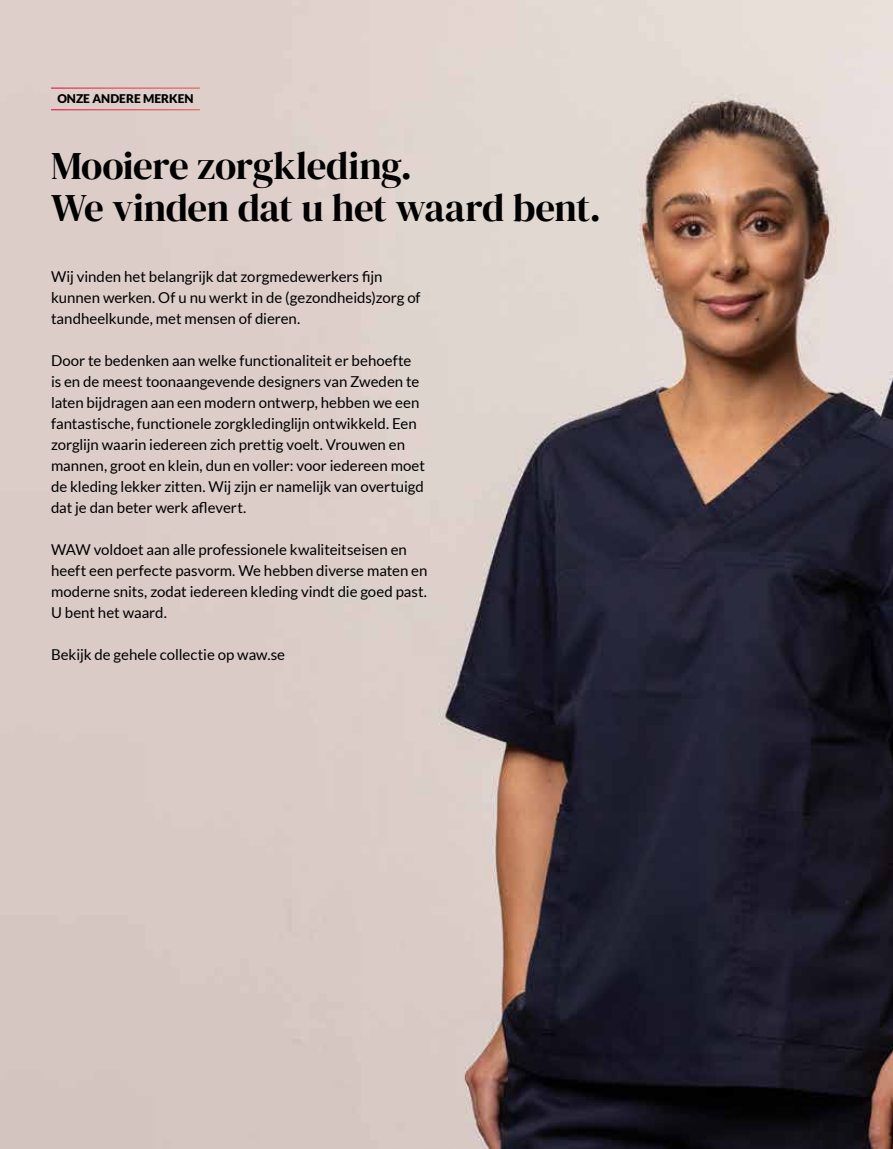
<style>
.page{position:relative;width:893px;height:1149px;background:#fff}
.page>*{position:absolute;margin:0;border:0;box-sizing:border-box;transform-origin:0 0}
.t1{font:39px/42px "DM Serif Display";letter-spacing:-.015em;color:#000}
.t2{font:15px/21px "Lato";color:#000}
.t3{font:900 12px "Lato";color:#000}
</style>
<div class="page">
<img style="left:0;top:0;width:893px;height:1148px">
<hr style="left:51px;top:88px;width:149px;height:1px;background:#fff">
<hr style="left:51px;top:109px;width:149px;height:1px;background:#fff">
<p class="t3" style="left:57px;top:92px;width:138px">ONZE ANDERE MERKEN</p>
<h1 class="t1" style="left:51px;top:145px;width:552px">Mooiere zorgkleding.<br>We vinden dat u het waard bent.</h1>
<p class="t2" style="left:51px;top:266px;width:371px">Wij vinden het belangrijk dat zorgmedewerkers fijn kunnen werken. Of u nu werkt in de (gezondheids)zorg of tandheelkunde, met mensen of dieren.</p>
<p class="t2" style="left:51px;top:350px;width:375px">Door te bedenken aan welke functionaliteit er behoefte is en de meest toonaangevende designers van Zweden te laten bijdragen aan een modern ontwerp, hebben we een fantastische, functionele zorgkledinglijn ontwikkeld. Een zorglijn waarin iedereen zich prettig voelt. Vrouwen en mannen, groot en klein, dun en voller: voor iedereen moet de kleding lekker zitten. Wij zijn er namelijk van overtuigd dat je dan beter werk aflevert.</p>
<p class="t2" style="left:51px;top:539px;width:378px">WAW voldoet aan alle professionele kwaliteitseisen en heeft een perfecte pasvorm. We hebben diverse maten en moderne snits, zodat iedereen kleding vindt die goed past.<br>U bent het waard.</p>
<p class="t2" style="left:51px;top:644px;width:236px">Bekijk de gehele collectie op waw.se</p>
</div>
